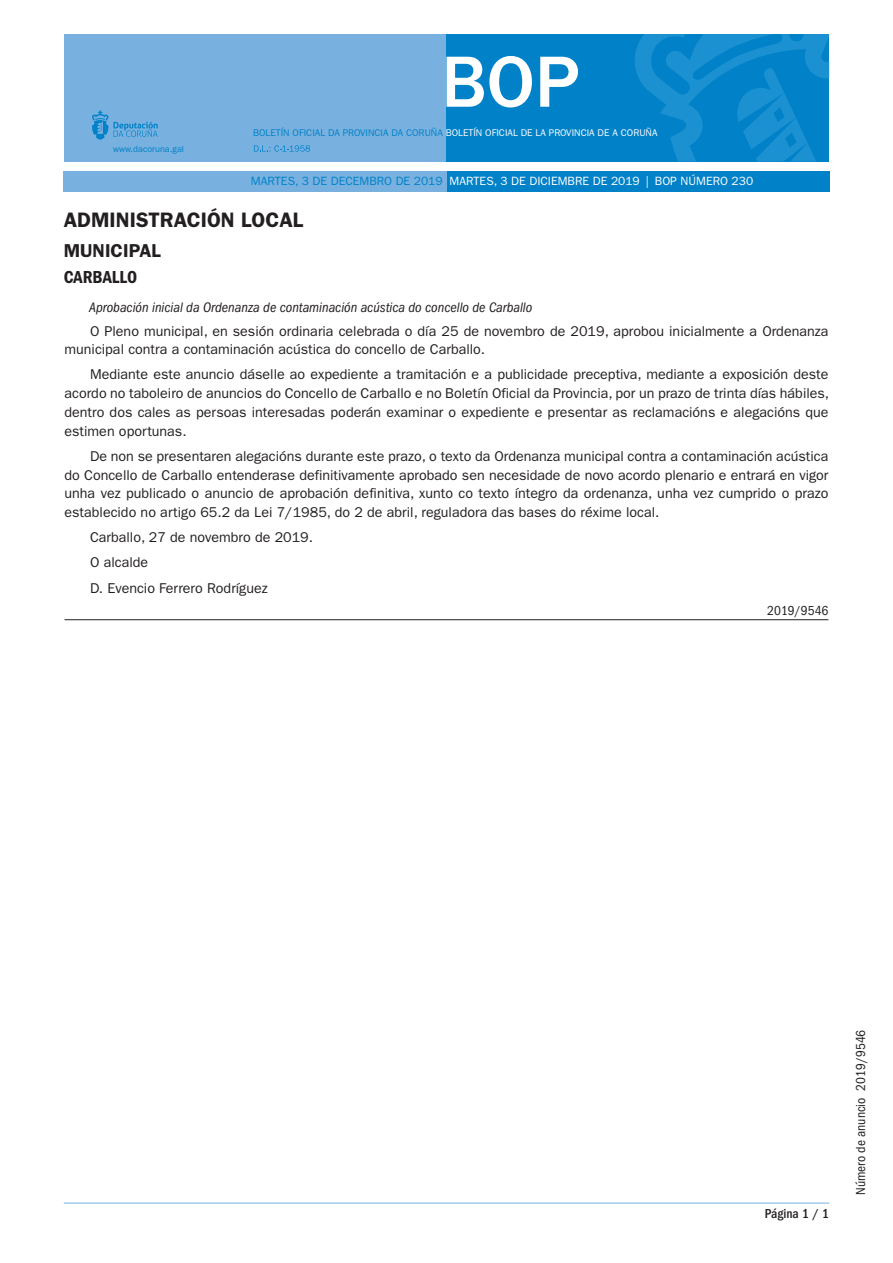
<style>
.page{position:relative;width:893px;height:1263px;background:#fff}
.page>*{position:absolute;margin:0;border:0;box-sizing:border-box;transform-origin:0 0}
.t1{font:500 75px "ITC Franklin Gothic Std";color:#fff}
.t2{font:600 21px "ITC Franklin Gothic Std";color:#231f20}
.t3{font:600 18.75px "ITC Franklin Gothic Std";color:#231f20}
.t4{font:18px "ITC Franklin Gothic Std Dm Cd";color:#231f20}
.Párrafo_texto_normal{font:14.25px/18.8px "ITC Franklin Gothic Std";color:#231f20;text-align:justify}
.t5{font:italic condensed 14.25px "ITC Franklin Gothic Std";color:#231f20}
.Número_anuncio{font:condensed 13.5px "ITC Franklin Gothic Std";color:#231f20}
.Número_de_página{font:500 condensed 13.5px "ITC Franklin Gothic Std";color:#231f20}
.t6{font:12px "ITC Franklin Gothic Std";color:#fff}
.t7{font:9.75px "ITC Franklin Gothic Std";color:#fff}
.t8{font:9px "ITC Franklin Gothic Std";color:#0081c8}
.s1{color:#0081c8}
</style>
<div class="page">
<div style="left:64px;top:34px;width:382px;height:128px;background:#78b1df"></div>
<div style="left:446px;top:34px;width:383px;height:128px;background:#0081c8"></div>
<svg style="left:254px;top:145px;width:56px;height:7px"></svg>
<svg style="left:92px;top:110px;width:66px;height:30px"></svg>
<svg style="left:635px;top:34px;width:194px;height:128px"></svg>
<div style="left:446px;top:171px;width:383px;height:20px;background:#0081c8"></div>
<div style="left:64px;top:171px;width:383px;height:20px;background:#78b1df"></div>
<hr style="left:64px;top:1203px;width:765px;height:1px;background:#78b1df">
<hr style="left:65px;top:619px;width:763px;height:1px;background:#231f20">
<p class="t8" style="left:113px;top:143px;width:72px">www.dacoruna.gal</p>
<h1 class="t1" style="left:441px;top:40px;width:140px">BOP</h1>
<p class="t7" style="left:253px;top:127px;width:406px"><span class="s1">BOLETÍN OFICIAL DA PROVINCIA DA CORUÑA</span> BOLETÍN OFICIAL DE LA PROVINCIA DE A CORUÑA</p>
<p class="t6" style="left:251px;top:174px;width:504px"><span class="s1">MARTES, 3 DE DECEMBRO DE 2019</span> MARTES, 3 DE DICIEMBRE DE 2019 | BOP NÚMERO 230</p>
<h2 class="t2" style="left:64px;top:207px;width:241px">ADMINISTRACIÓN LOCAL</h2>
<h3 class="t3" style="left:64px;top:239px;width:98px">MUNICIPAL</h3>
<p class="t4" style="left:64px;top:267px;width:75px">CARBALLO</p>
<p class="t5" style="left:89px;top:300px;width:445px">Aprobación inicial da Ordenanza de contaminación acústica do concello de Carballo</p>
<p class="Párrafo_texto_normal" style="left:65px;top:321px;width:765px;text-indent:26px">O Pleno municipal, en sesión ordinaria celebrada o día 25 de novembro de 2019, aprobou inicialmente a Ordenanza municipal contra a contaminación acústica do concello de Carballo.</p>
<p class="Párrafo_texto_normal" style="left:65px;top:365px;width:766px;text-indent:26px">Mediante este anuncio dáselle ao expediente a tramitación e a publicidade preceptiva, mediante a exposición deste acordo no taboleiro de anuncios do Concello de Carballo e no Boletín Oficial da Provincia, por un prazo de trinta días hábiles, dentro dos cales as persoas interesadas poderán examinar o expediente e presentar as reclamacións e alegacións que estimen oportunas.</p>
<p class="Párrafo_texto_normal" style="left:65px;top:447px;width:765px;text-indent:26px">De non se presentaren alegacións durante este prazo, o texto da Ordenanza municipal contra a contaminación acústica do Concello de Carballo entenderase definitivamente aprobado sen necesidade de novo acordo plenario e entrará en vigor unha vez publicado o anuncio de aprobación definitiva, xunto co texto íntegro da ordenanza, unha vez cumprido o prazo establecido no artigo 65.2 da Lei 7/1985, do 2 de abril, reguladora das bases do réxime local.</p>
<p class="Párrafo_texto_normal" style="left:90px;top:528px;width:225px">Carballo, 27 de novembro de 2019.</p>
<p class="Párrafo_texto_normal" style="left:90px;top:553px;width:60px">O alcalde</p>
<p class="Párrafo_texto_normal" style="left:90px;top:578px;width:179px">D. Evencio Ferrero Rodríguez</p>
<p class="Número_anuncio" style="left:767px;top:603px;width:63px">2019/9546</p>
<p class="Número_de_página" style="left:765px;top:1206px;width:66px">Página 1 / 1</p>
<p class="Número_anuncio" style="left:853px;top:1195px;width:167px;rotate:-90deg">Número de anuncio 2019/9546</p>
</div>
